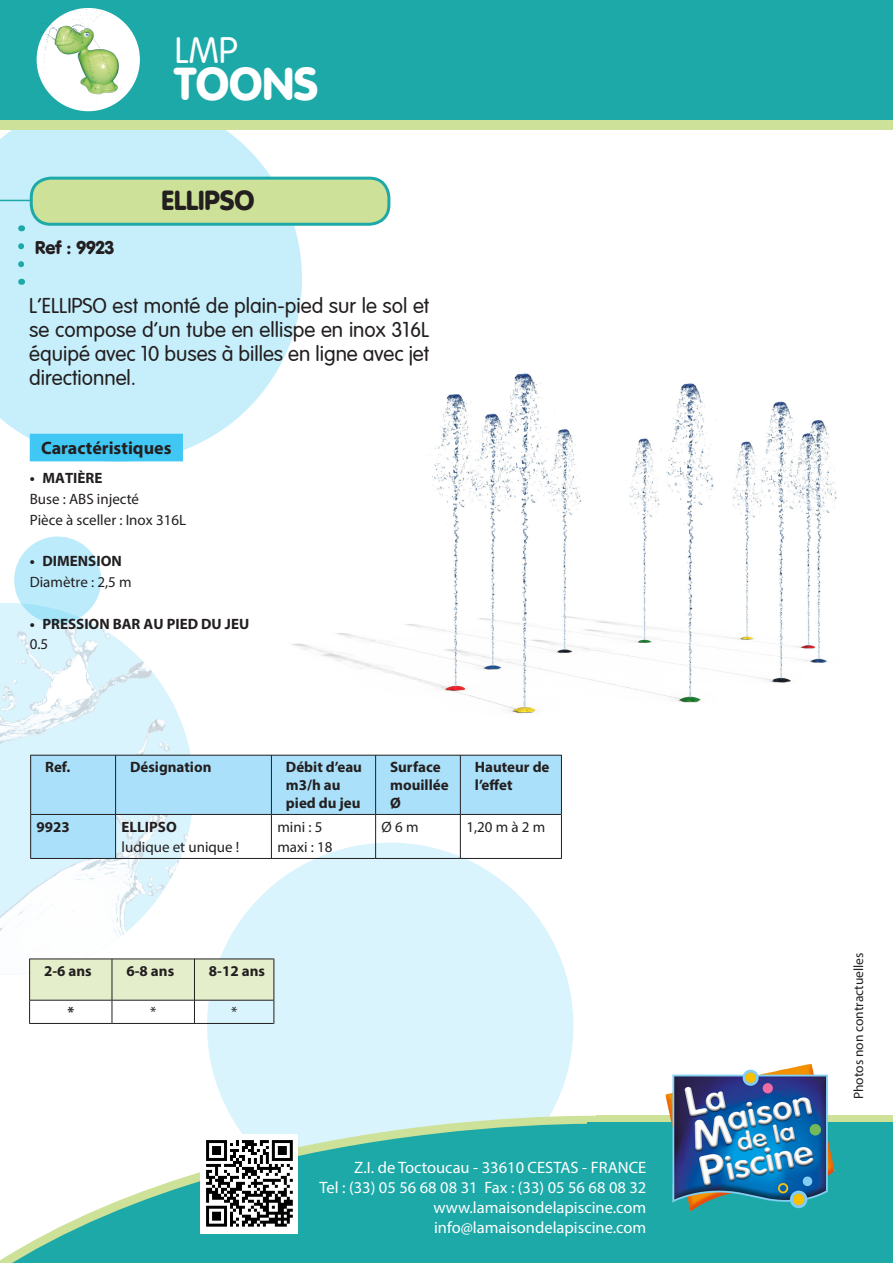
<style>
.page{position:relative;width:893px;height:1263px;background:#fff}
.page>*{position:absolute;margin:0;border:0;box-sizing:border-box;transform-origin:0 0}
.t1{font:900 45px "VAG Rounded LT";color:#fff}
.t2{font:300 36px "VAG Rounded LT";color:#fff}
.Descriptif_Vo_-_titr{font:900 27px "VAG Rounded LT";color:#231f20}
.Descriptif_Vo_-_txt{font:300 21px/24px "VAG Rounded LT";color:#231f20;text-align:justify}
.Descriptif_Vo_-_titr-2{font:700 18px "Myriad Pro";color:#231f20}
.t3{font:900 18px "VAG Rounded LT";color:#231f20}
.t4{font:16.5px/19.8px "Myriad Pro";color:#fff;text-align:right}
.Descriptif_Vo_-_txt-2{font:700 15px/18px "Myriad Pro";color:#231f20}
.Descriptif_Vo_-_txt-3{font:15px "Myriad Pro";color:#231f20}
.t5{font:13.5px "Myriad Pro";color:#231f20}
</style>
<div class="page">
<svg style="left:0;top:130px;width:302px;height:320px;background:#caeffb"></svg>
<div style="left:207px;top:843px;width:366px;height:366px;background:#d9f4fc;border-radius:50%"></div>
<img style="left:0;top:611px;width:194px;height:364px">
<svg style="left:14px;top:536px;width:87px;height:87px;background:#baeafa"></svg>
<div style="left:0;top:33px;width:893px;height:97px;background:#cee198"></div>
<svg style="left:839px;top:1116px;width:54px;height:7px"></svg>
<div style="left:0;top:0;width:893px;height:119px;background:#1ca9a8"></div>
<svg style="left:0;top:1099px;width:661px;height:164px;fill:#1ca9a8"></svg>
<div style="left:587px;top:1123px;width:306px;height:140px;background:#1ca9a8"></div>
<img style="left:661px;top:1064px;width:178px;height:148px">
<div style="left:31px;top:178px;width:358px;height:46px;background:#cee198;border-radius:20px"></div>
<div style="left:30px;top:177px;width:360px;height:49px;border:3px solid #1ca9a8;border-radius:20px"></div>
<hr style="left:0;top:200px;width:30px;height:1px;background:#1ca9a8">
<img style="left:37px;top:8px;width:99px;height:103px">
<svg style="left:18px;top:246px;width:6px;height:27px"></svg>
<img style="left:201px;top:1135px;width:97px;height:98px">
<img style="left:281px;top:370px;width:556px;height:344px">
<svg style="left:28px;top:432px;width:156px;height:30px;background:#4ecbf4"></svg>
<svg style="left:31px;top:756px;width:530px;height:102px;fill:#aae0f9"></svg>
<hr style="left:31px;top:755px;width:84px;height:1px;background:#231f20">
<hr style="left:30px;top:755px;width:1px;height:59px;background:#231f20">
<hr style="left:116px;top:755px;width:155px;height:1px;background:#231f20">
<hr style="left:272px;top:755px;width:103px;height:1px;background:#231f20">
<hr style="left:376px;top:755px;width:84px;height:1px;background:#231f20">
<hr style="left:461px;top:755px;width:100px;height:1px;background:#231f20">
<hr style="left:561px;top:755px;width:1px;height:59px;background:#231f20">
<hr style="left:30px;top:814px;width:1px;height:45px;background:#231f20">
<hr style="left:561px;top:814px;width:1px;height:45px;background:#231f20">
<hr style="left:31px;top:858px;width:84px;height:1px;background:#231f20">
<hr style="left:116px;top:858px;width:155px;height:1px;background:#231f20">
<hr style="left:272px;top:858px;width:103px;height:1px;background:#231f20">
<hr style="left:376px;top:858px;width:84px;height:1px;background:#231f20">
<hr style="left:461px;top:858px;width:100px;height:1px;background:#231f20">
<hr style="left:115px;top:755px;width:1px;height:59px;background:#231f20">
<hr style="left:271px;top:755px;width:1px;height:59px;background:#231f20">
<hr style="left:375px;top:755px;width:1px;height:59px;background:#231f20">
<hr style="left:460px;top:755px;width:1px;height:59px;background:#231f20">
<hr style="left:31px;top:814px;width:84px;height:1px;background:#231f20">
<hr style="left:116px;top:814px;width:155px;height:1px;background:#231f20">
<hr style="left:115px;top:814px;width:1px;height:45px;background:#231f20">
<hr style="left:272px;top:814px;width:103px;height:1px;background:#231f20">
<hr style="left:271px;top:814px;width:1px;height:45px;background:#231f20">
<hr style="left:376px;top:814px;width:84px;height:1px;background:#231f20">
<hr style="left:375px;top:814px;width:1px;height:45px;background:#231f20">
<hr style="left:461px;top:814px;width:100px;height:1px;background:#231f20">
<hr style="left:460px;top:814px;width:1px;height:45px;background:#231f20">
<hr style="left:30px;top:958px;width:82px;height:1px;background:#231f20">
<hr style="left:29px;top:958px;width:1px;height:42px;background:#231f20">
<hr style="left:112px;top:958px;width:82px;height:1px;background:#231f20">
<hr style="left:195px;top:958px;width:79px;height:1px;background:#231f20">
<hr style="left:274px;top:958px;width:1px;height:42px;background:#231f20">
<hr style="left:194px;top:958px;width:1px;height:42px;background:#231f20">
<svg style="left:29px;top:959px;width:246px;height:65px"></svg>
<h2 class="t2" style="left:175px;top:29px;width:64px">LMP</h2>
<h1 class="t1" style="left:175px;top:57px;width:145px">TOONS</h1>
<p class="t3" style="left:35px;top:237px;width:81px">Ref : 9923</p>
<p class="Descriptif_Vo_-_titr" style="left:162px;top:184px;width:94px">ELLIPSO</p>
<p class="Descriptif_Vo_-_txt" style="left:29px;top:294px;width:402px">L’ELLIPSO est monté de plain-pied sur le sol et se compose d’un tube en ellispe en inox 316L équipé avec 10 buses à billes en ligne avec jet directionnel.</p>
<p class="Descriptif_Vo_-_titr-2" style="left:41px;top:436px;width:132px">Caractéristiques</p>
<p class="Descriptif_Vo_-_txt-2" style="left:30px;top:469px;width:74px">• MATIÈRE</p>
<p class="Descriptif_Vo_-_txt-3" style="left:30px;top:490px;width:111px">Buse : ABS injecté</p>
<p class="Descriptif_Vo_-_txt-3" style="left:30px;top:510px;width:158px">Pièce à sceller : Inox 316L</p>
<p class="Descriptif_Vo_-_txt-2" style="left:30px;top:552px;width:94px">• DIMENSION</p>
<p class="Descriptif_Vo_-_txt-3" style="left:30px;top:573px;width:103px">Diamètre : 2,5 m</p>
<p class="Descriptif_Vo_-_txt-2" style="left:30px;top:614px;width:221px">• PRESSION BAR AU PIED DU JEU</p>
<p class="Descriptif_Vo_-_txt-3" style="left:30px;top:635px;width:20px">0.5</p>
<p class="Descriptif_Vo_-_txt-2" style="left:45px;top:758px;width:27px">Ref.</p>
<p class="Descriptif_Vo_-_txt-2" style="left:130px;top:758px;width:83px">Désignation</p>
<p class="Descriptif_Vo_-_txt-2" style="left:286px;top:758px;width:78px">Débit d’eau</p>
<p class="Descriptif_Vo_-_txt-2" style="left:286px;top:776px;width:76px">m3/h au pied du jeu</p>
<p class="Descriptif_Vo_-_txt-2" style="left:390px;top:758px;width:60px">Surface mouillée<br>Ø</p>
<p class="Descriptif_Vo_-_txt-2" style="left:475px;top:758px;width:76px">Hauteur de l’effet</p>
<p class="Descriptif_Vo_-_txt-2" style="left:37px;top:817px;width:35px">9923</p>
<p class="Descriptif_Vo_-_txt-2" style="left:122px;top:817px;width:57px">ELLIPSO</p>
<p class="Descriptif_Vo_-_txt-3" style="left:122px;top:838px;width:119px">ludique et unique !</p>
<p class="Descriptif_Vo_-_txt-3" style="left:277px;top:817px;width:47px">mini : 5</p>
<p class="Descriptif_Vo_-_txt-3" style="left:277px;top:838px;width:57px">maxi : 18</p>
<p class="Descriptif_Vo_-_txt-3" style="left:382px;top:817px;width:38px">Ø 6 m</p>
<p class="Descriptif_Vo_-_txt-3" style="left:466px;top:817px;width:80px">1,20 m à 2 m</p>
<p class="Descriptif_Vo_-_txt-2" style="left:44px;top:962px;width:49px">2-6 ans</p>
<p class="Descriptif_Vo_-_txt-2" style="left:126px;top:962px;width:49px">6-8 ans</p>
<p class="Descriptif_Vo_-_txt-2" style="left:209px;top:962px;width:58px">8-12 ans</p>
<p class="Descriptif_Vo_-_txt-2" style="left:67px;top:1003px;width:8px">*</p>
<p class="Descriptif_Vo_-_txt-3" style="left:150px;top:1003px;width:8px">*</p>
<p class="Descriptif_Vo_-_txt-3" style="left:231px;top:1003px;width:8px">*</p>
<p class="t4" style="left:320px;top:1157px;width:328px">Z.I. de Toctoucau - 33610 CESTAS - FRANCE<br>Tel : (33) 05 56 68 08 31 Fax : (33) 05 56 68 08 32 www.lamaisondelapiscine.com info@lamaisondelapiscine.com</p>
<p class="t5" style="left:850px;top:1099px;width:148px;rotate:-90deg">Photos non contractuelles</p>
</div>
